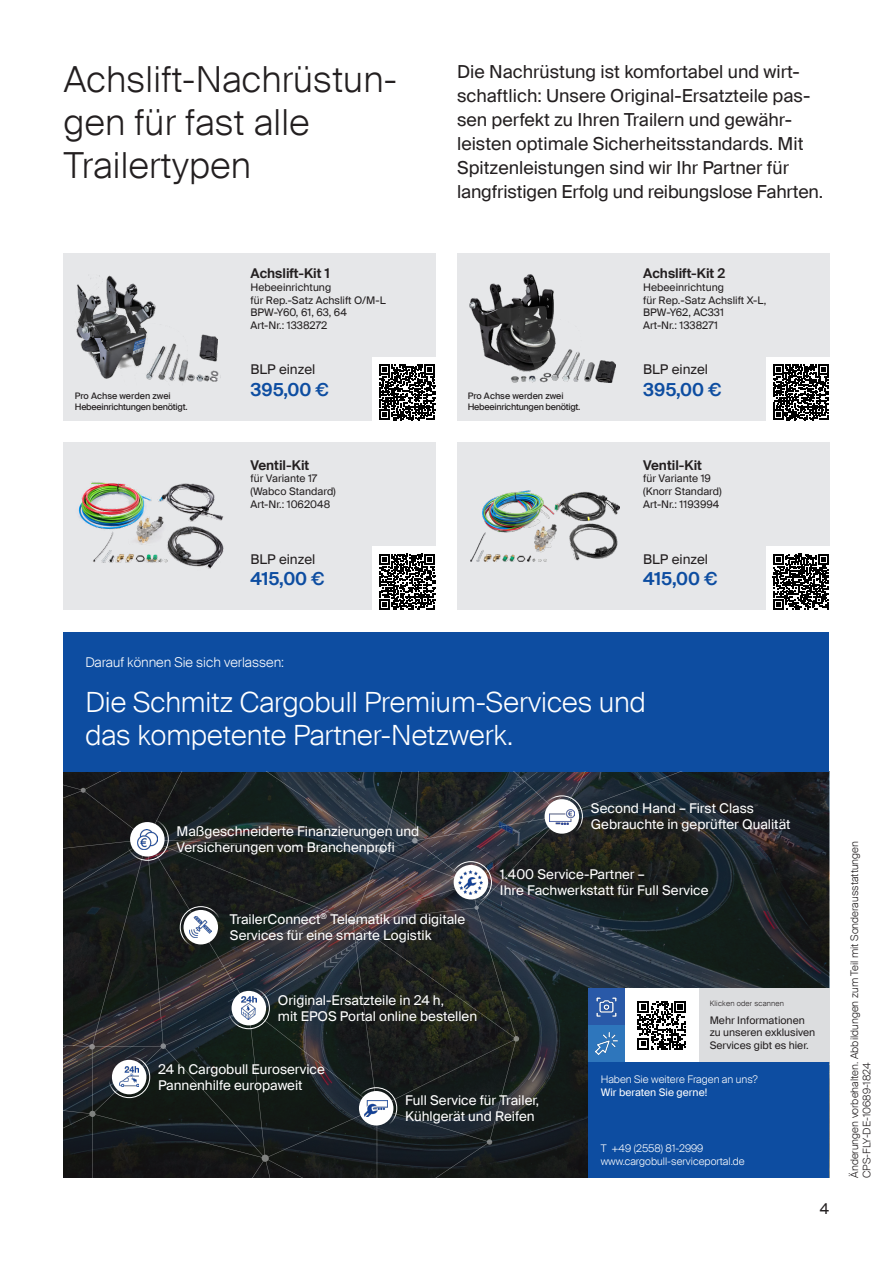
<style>
.page{position:relative;width:893px;height:1263px;background:#fff}
.page>*{position:absolute;margin:0;border:0;box-sizing:border-box;transform-origin:0 0}
.t1{font:300 36px/43.2px "Suisse Intl";letter-spacing:.01em;color:#231f20}
.t2{font:300 27.9px/33.6px "Suisse Intl";color:#fff}
.t3{font:18px/24px "Suisse Intl";color:#231f20}
.t4{font:600 18px "Suisse Intl";color:#0d4da1}
.t5{font:15px "Suisse Intl";color:#231f20}
.t6{font:13.5px/16.2px "Suisse Intl";color:#fff}
.t7{font:600 13.5px "Suisse Intl";color:#231f20}
.t8{font:13.5px "Suisse Intl";color:#231f20}
.t9{font:300 13.5px "Suisse Intl";color:#fff}
.t10{font:10.5px/12.6px "Suisse Intl";color:#231f20}
.t11{font:300 10.5px/12.6px "Suisse Intl";color:#231f20}
.t12{font:300 10.5px/13.5px "Suisse Intl";color:#fff}
.t13{font:10.5px "Suisse Intl";color:#fff}
.t14{font:9px/10.8px "Suisse Intl";letter-spacing:-.03em;color:#231f20}
.t15{font:300 7.5px "Suisse Intl";letter-spacing:.025em;color:#231f20}
</style>
<div class="page">
<div style="left:457px;top:253px;width:372px;height:168px;background:#e6e7e9"></div>
<div style="left:64px;top:253px;width:372px;height:168px;background:#e6e7e9"></div>
<div style="left:457px;top:442px;width:372px;height:168px;background:#e6e7e9"></div>
<div style="left:64px;top:442px;width:372px;height:168px;background:#e6e7e9"></div>
<div style="left:64px;top:632px;width:765px;height:139px;background:#0d4da1"></div>
<svg style="left:64px;top:771px;width:765px;height:407px;background:#1f2527"></svg>
<svg style="left:160px;top:1043px;width:6px;height:6px"></svg>
<div style="left:89px;top:1111px;width:7px;height:6px;background:#7f827f;border-radius:50%"></div>
<svg style="left:378px;top:847px;width:7px;height:7px"></svg>
<svg style="left:81px;top:788px;width:5px;height:5px"></svg>
<svg style="left:513px;top:1036px;width:6px;height:5px"></svg>
<svg style="left:351px;top:920px;width:4px;height:4px"></svg>
<svg style="left:474px;top:905px;width:5px;height:5px"></svg>
<svg style="left:412px;top:838px;width:6px;height:5px"></svg>
<svg style="left:89px;top:1044px;width:6px;height:5px"></svg>
<svg style="left:487px;top:1139px;width:5px;height:6px"></svg>
<svg style="left:262px;top:1154px;width:7px;height:8px"></svg>
<svg style="left:126px;top:818px;width:43px;height:43px"></svg>
<div style="left:130px;top:822px;width:35px;height:34px;background:#fff;border-radius:50%"></div>
<div style="left:108px;top:1056px;width:42px;height:42px;border:1px solid #fff;border-radius:50%"></div>
<div style="left:112px;top:1060px;width:34px;height:34px;background:#fff;border-radius:50%"></div>
<div style="left:228px;top:987px;width:42px;height:42px;border:1px solid #fff;border-radius:50%"></div>
<div style="left:232px;top:991px;width:34px;height:34px;background:#fff;border-radius:50%"></div>
<div style="left:355px;top:1087px;width:42px;height:42px;border:1px solid #fff;border-radius:50%"></div>
<div style="left:359px;top:1091px;width:34px;height:34px;background:#fff;border-radius:50%"></div>
<div style="left:450px;top:861px;width:42px;height:42px;border:1px solid #fff;border-radius:50%"></div>
<div style="left:454px;top:865px;width:34px;height:34px;background:#fff;border-radius:50%"></div>
<div style="left:541px;top:796px;width:42px;height:41px;border:1px solid #fff;border-radius:50%"></div>
<div style="left:545px;top:799px;width:34px;height:35px;background:#fff;border-radius:50%"></div>
<img style="left:137px;top:829px;width:21px;height:20px">
<img style="left:120px;top:1067px;width:19px;height:19px">
<div style="left:184px;top:910px;width:34px;height:34px;background:#fff;border-radius:50%"></div>
<div style="left:180px;top:906px;width:42px;height:42px;border:1px solid #fff;border-radius:50%"></div>
<img style="left:190px;top:916px;width:22px;height:21px">
<img style="left:365px;top:1100px;width:23px;height:16px">
<img style="left:241px;top:996px;width:15px;height:24px">
<img style="left:459px;top:870px;width:24px;height:24px">
<img style="left:550px;top:809px;width:25px;height:15px">
<div style="left:698px;top:988px;width:131px;height:74px;background:#dcdddf"></div>
<div style="left:625px;top:988px;width:73px;height:74px;background:#fff"></div>
<div style="left:588px;top:1025px;width:37px;height:37px;background:#2e76bc"></div>
<img style="left:596px;top:1033px;width:21px;height:21px">
<div style="left:588px;top:988px;width:37px;height:37px;background:#2959a8"></div>
<img style="left:596px;top:997px;width:21px;height:20px">
<div style="left:588px;top:1062px;width:241px;height:116px;background:#0d4da1"></div>
<img style="left:469px;top:274px;width:147px;height:108px">
<img style="left:471px;top:491px;width:148px;height:71px">
<img style="left:78px;top:482px;width:146px;height:87px">
<img style="left:76px;top:275px;width:143px;height:107px">
<img style="left:198px;top:334px;width:19px;height:30px">
<div style="left:766px;top:358px;width:69px;height:69px;background:#fff"></div>
<div style="left:373px;top:358px;width:69px;height:69px;background:#fff"></div>
<div style="left:766px;top:547px;width:69px;height:69px;background:#fff"></div>
<div style="left:373px;top:547px;width:69px;height:69px;background:#fff"></div>
<svg style="left:380px;top:365px;width:55px;height:55px"></svg>
<svg style="left:380px;top:554px;width:55px;height:55px"></svg>
<svg style="left:773px;top:554px;width:55px;height:55px"></svg>
<svg style="left:773px;top:365px;width:55px;height:55px"></svg>
<svg style="left:637px;top:1001px;width:49px;height:48px"></svg>
<h1 class="t1" style="left:64px;top:58px;width:335px">Achslift-Nachrüstun&shy;gen für fast alle<br>Trailertypen</h1>
<p class="t3" style="left:457px;top:60px;width:368px">Die Nachrüstung ist komfortabel und wirt&shy;schaftlich: Unsere Original-Ersatzteile pas&shy;sen perfekt zu Ihren Trailern und gewähr&shy;leisten optimale Sicherheitsstandards. Mit Spitzenleistungen sind wir Ihr Partner für langfristigen Erfolg und reibungslose Fahrten.</p>
<p class="t14" style="left:75px;top:391px;width:114px">Pro Achse werden zwei<br>Hebeeinrichtungen benötigt.</p>
<p class="t7" style="left:250px;top:266px;width:81px">Achslift-Kit 1</p>
<p class="t10" style="left:250px;top:281px;width:137px">Hebeeinrichtung<br>für Rep.-Satz Achslift O/M-L<br>BPW-Y60, 61, 63, 64<br>Art-Nr.: 1338272</p>
<p class="t8" style="left:250px;top:362px;width:66px">BLP einzel</p>
<h3 class="t4" style="left:250px;top:379px;width:80px">395,00 €</h3>
<p class="t7" style="left:250px;top:457px;width:60px">Ventil-Kit</p>
<p class="t10" style="left:250px;top:472px;width:87px">für Variante 17 (Wabco Standard)<br>Art-Nr.: 1062048</p>
<p class="t8" style="left:250px;top:551px;width:66px">BLP einzel</p>
<h3 class="t4" style="left:250px;top:568px;width:76px">415,00 €</h3>
<p class="t14" style="left:468px;top:391px;width:114px">Pro Achse werden zwei<br>Hebeeinrichtungen benötigt.</p>
<p class="t7" style="left:643px;top:266px;width:84px">Achslift-Kit 2</p>
<p class="t10" style="left:643px;top:281px;width:125px">Hebeeinrichtung<br>für Rep.-Satz Achslift X-L,<br>BPW-Y62, AC331<br>Art-Nr.: 1338271</p>
<p class="t8" style="left:643px;top:362px;width:66px">BLP einzel</p>
<h3 class="t4" style="left:643px;top:379px;width:80px">395,00 €</h3>
<p class="t7" style="left:643px;top:457px;width:60px">Ventil-Kit</p>
<p class="t10" style="left:643px;top:472px;width:80px">für Variante 19 (Knorr Standard)<br>Art-Nr.: 1193994</p>
<p class="t8" style="left:643px;top:551px;width:66px">BLP einzel</p>
<h3 class="t4" style="left:643px;top:568px;width:76px">415,00 €</h3>
<p class="t9" style="left:85px;top:654px;width:200px">Darauf können Sie sich verlassen:</p>
<h2 class="t2" style="left:85px;top:685px;width:562px">Die Schmitz Cargobull Premium-Services und das kompetente Partner-Netzwerk.</h2>
<p class="t6" style="left:176px;top:823px;width:244px">Maßgeschneiderte Finanzierungen und<br>Versicherungen vom Branchenprofi</p>
<p class="t6" style="left:230px;top:911px;width:237px">TrailerConnect<sup>®</sup> Telematik und digitale<br>Services für eine smarte Logistik</p>
<p class="t6" style="left:278px;top:992px;width:201px">Original-Ersatzteile in 24 h,<br>mit EPOS Portal online bestellen</p>
<p class="t6" style="left:591px;top:800px;width:201px">Second Hand – First Class<br>Gebrauchte in geprüfter Qualität</p>
<p class="t6" style="left:500px;top:866px;width:210px">1.400 Service-Partner –<br>Ihre Fachwerkstatt für Full Service</p>
<p class="t15" style="left:710px;top:999px;width:76px">Klicken oder scannen</p>
<p class="t10" style="left:710px;top:1014px;width:107px">Mehr Informationen zu unseren exklusiven<br>Services gibt es hier.</p>
<p class="t6" style="left:158px;top:1061px;width:168px">24 h Cargobull Euroservice<br>Pannenhilfe europaweit</p>
<p class="t6" style="left:405px;top:1092px;width:135px">Full Service für Trailer,<br>Kühlgerät und Reifen</p>
<p class="t12" style="left:601px;top:1072px;width:159px">Haben Sie weitere Fragen an uns?</p>
<p class="t13" style="left:601px;top:1086px;width:108px">Wir beraten Sie gerne!</p>
<p class="t12" style="left:601px;top:1141px;width:146px">T +49 (2558) 81-2999 www.cargobull-serviceportal.de</p>
<p class="t5" style="left:820px;top:1200px;width:11px">4</p>
<p class="t11" style="left:848px;top:1178px;width:338px;rotate:-90deg">Änderungen vorbehalten. Abbildungen zum Teil mit Sonderausstattungen<br>CPS-FLY-DE-10689-1824</p>
</div>
